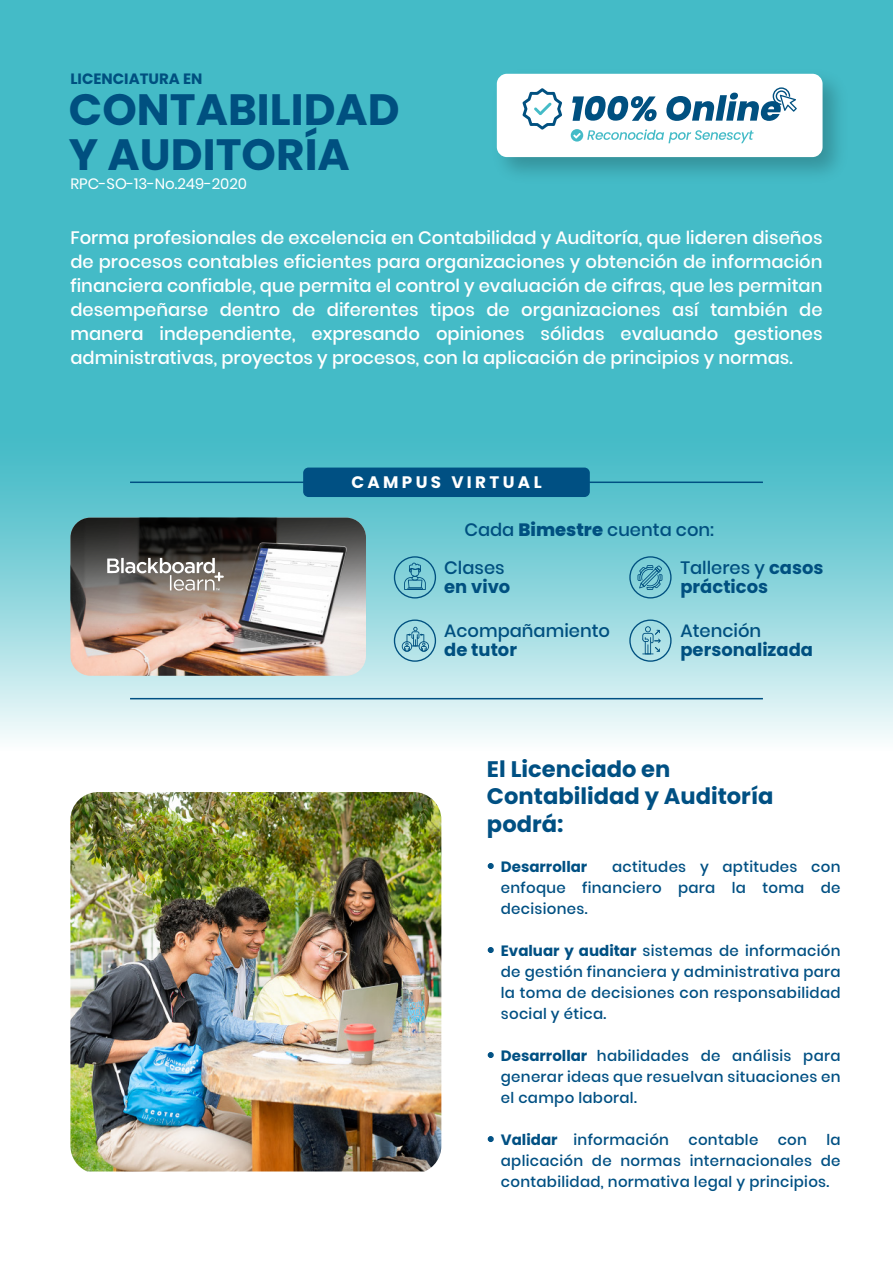
<style>
.page{position:relative;width:893px;height:1266px;background:#fff}
.page>*{position:absolute;margin:0;border:0;box-sizing:border-box;transform-origin:0 0}
.t1{font:700 43.8px/45px "Poppins";color:#005080}
.t2{font:700 22.5px/27.5px "Poppins";color:#005083}
.t3{font:500 18px/24px "Poppins";color:#fff;text-align:justify}
.t4{font:500 18px "Poppins";color:#005080}
.t5{font:700 18px/19.5px "Poppins";color:#005080}
.t6{font:700 16.65px "Poppins";letter-spacing:.2em;color:#fff}
.t7{font:500 15px/21px "Poppins";letter-spacing:.02em;color:#005083;text-align:justify}
.t8{font:15px "Poppins";color:#fff}
.t9{font:700 15px "Poppins";color:#005080}
.t10{font:700 15px "Poppins";color:#005083}
.s1{font-weight:800}
.s2{font-weight:500}
.s3{font-weight:700}
</style>
<div class="page">
<svg style="left:0;top:412px;width:893px;height:327px;background:#8ad4db"></svg>
<div style="left:0;top:0;width:893px;height:412px;background:#44bbc7"></div>
<svg style="left:488px;top:863px;width:6px;height:6px"></svg>
<svg style="left:488px;top:947px;width:6px;height:6px"></svg>
<svg style="left:488px;top:1052px;width:6px;height:6px"></svg>
<svg style="left:488px;top:1136px;width:6px;height:6px"></svg>
<img style="left:496px;top:73px;width:343px;height:101px">
<div style="left:497px;top:74px;width:325px;height:83px;background:#fff;border-radius:10px"></div>
<svg style="left:522px;top:88px;width:40px;height:42px"></svg>
<svg style="left:572px;top:96px;width:85px;height:25px"></svg>
<svg style="left:666px;top:87px;width:131px;height:34px"></svg>
<svg style="left:571px;top:129px;width:183px;height:14px"></svg>
<img style="left:70px;top:792px;width:371px;height:379px">
<hr style="left:130px;top:698px;width:633px;height:1px;background:#005083">
<hr style="left:130px;top:481px;width:633px;height:2px;background:#005083">
<div style="left:303px;top:467px;width:287px;height:30px;background:#005083;border-radius:5px"></div>
<div style="left:394px;top:556px;width:42px;height:42px;border:1px solid #005080;border-radius:20px"></div>
<svg style="left:404px;top:563px;width:22px;height:27px"></svg>
<div style="left:629px;top:556px;width:43px;height:42px;border:1px solid #005080;border-radius:20px"></div>
<svg style="left:637px;top:565px;width:25px;height:25px"></svg>
<div style="left:394px;top:619px;width:42px;height:43px;border:1px solid #005080;border-radius:20px"></div>
<svg style="left:402px;top:627px;width:27px;height:25px"></svg>
<div style="left:629px;top:619px;width:43px;height:43px;border:1px solid #005080;border-radius:20px"></div>
<svg style="left:642px;top:626px;width:19px;height:28px"></svg>
<img style="left:70px;top:641px;width:296px;height:35px">
<svg style="left:70px;top:517px;width:296px;height:124px;background:#6d625c"></svg>
<img style="left:226px;top:542px;width:121px;height:106px">
<svg style="left:107px;top:558px;width:117px;height:33px;background:#8f8984"></svg>
<p class="t9" style="left:70px;top:71px;width:134px">LICENCIATURA EN</p>
<h1 class="t1" style="left:69px;top:88px;width:332px">CONTABILIDAD<br>Y AUDITORÍA</h1>
<p class="t8" style="left:70px;top:176px;width:178px">RPC-SO-13-No.249-2020</p>
<p class="t3" style="left:70px;top:225px;width:754px">Forma profesionales de excelencia en Contabilidad y Auditoría, que lideren diseños de procesos contables eficientes para organizaciones y obtención de información financiera confiable, que permita el control y evaluación de cifras, que les permitan desempeñarse dentro de diferentes tipos de organizaciones así también de manera independiente, expresando opiniones sólidas evaluando gestiones administrativas, proyectos y procesos, con la aplicación de principios y normas.</p>
<p class="t6" style="left:351px;top:473px;width:192px">CAMPUS VIRTUAL</p>
<p class="t4" style="left:464px;top:519px;width:251px">Cada <span class="s1">Bimestre</span> cuenta con:</p>
<p class="t4" style="left:444px;top:557px;width:62px">Clases</p>
<p class="t5" style="left:444px;top:577px;width:68px">en vivo</p>
<p class="t4" style="left:444px;top:620px;width:167px">Acompañamiento</p>
<p class="t5" style="left:444px;top:640px;width:74px">de tutor</p>
<p class="t5" style="left:680px;top:557px;width:145px"><span class="s2">Talleres y</span> casos prácticos</p>
<p class="t4" style="left:680px;top:620px;width:82px">Atención</p>
<p class="t5" style="left:680px;top:640px;width:134px">personalizada</p>
<p class="t2" style="left:487px;top:755px;width:288px">El Licenciado en<br>Contabilidad y Auditoría podrá:</p>
<p class="t7" style="left:501px;top:856px;width:341px;text-indent:111px">actitudes y aptitudes con enfoque financiero para la toma de decisiones.</p>
<p class="t7" style="left:501px;top:940px;width:341px;text-indent:-14px"><span class="s3">• Evaluar y auditar</span> sistemas de información de gestión financiera y administrativa para la toma de decisiones con responsabilidad social y ética.</p>
<p class="t7" style="left:501px;top:1045px;width:341px;text-indent:-14px"><span class="s3">• Desarrollar</span> habilidades de análisis para generar ideas que resuelvan situaciones en el campo laboral.</p>
<p class="t7" style="left:487px;top:1129px;width:184px"><span class="s3">• Validar</span> información</p>
<p class="t7" style="left:688px;top:1129px;width:71px">contable</p>
<p class="t7" style="left:778px;top:1129px;width:31px">con</p>
<p class="t10" style="left:487px;top:857px;width:102px">• Desarrollar</p>
<p class="t7" style="left:501px;top:1129px;width:341px;text-indent:326px">la aplicación de normas internacionales de contabilidad, normativa legal y principios.</p>
</div>
